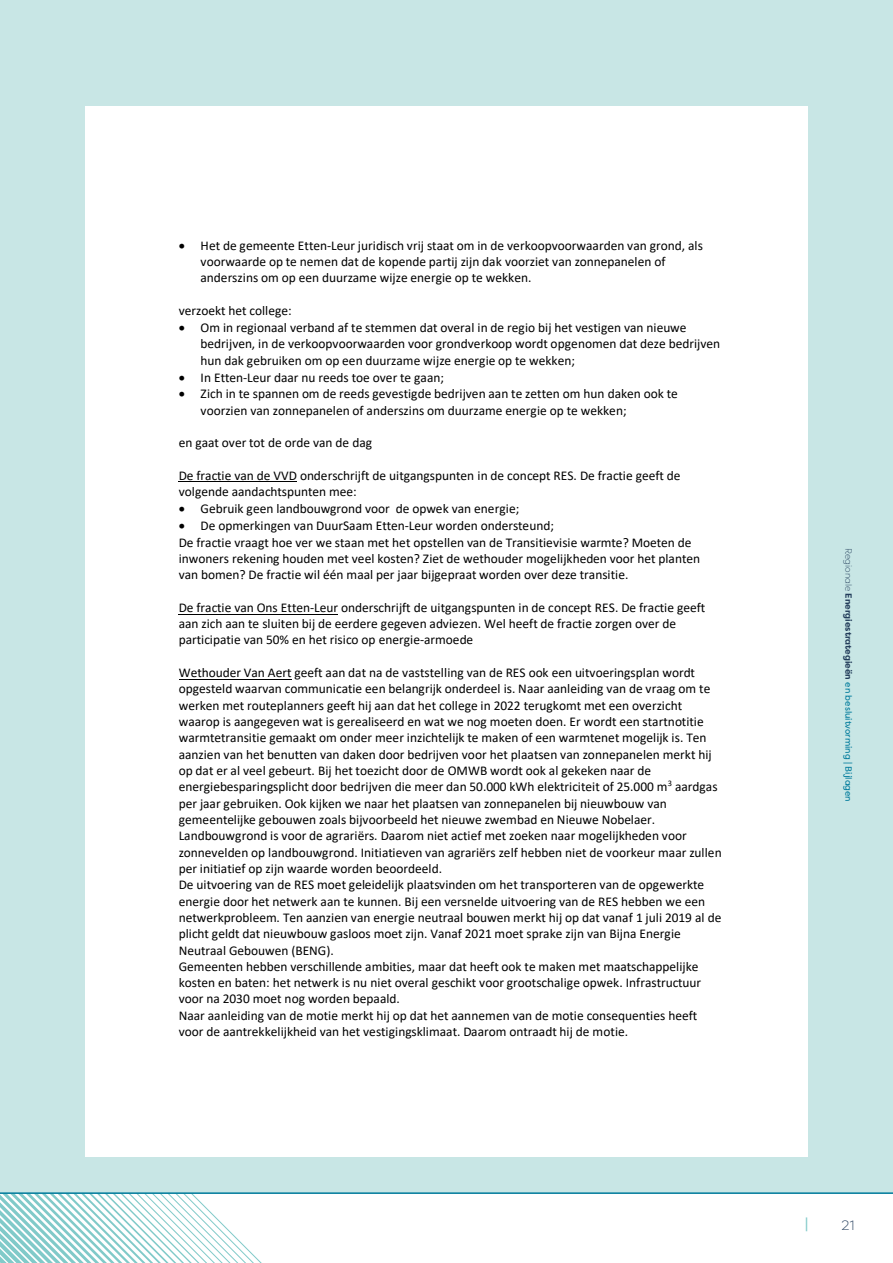
<style>
.page{position:relative;width:893px;height:1263px;background:#fff}
.page>*{position:absolute;margin:0;border:0;box-sizing:border-box;transform-origin:0 0}
.t1{font:700 13.8px "Filson Pro";color:#81cac9}
.t2{font:300 13.5px "Filson Pro";color:#223c5a}
.t3{font:13.35px/16.4px "Calibri";color:#000}
.t4{font:9px "Filson Pro";color:#007b9c}
.s1{font-weight:300;color:#223c5a}
.s2{font-weight:700;color:#223c5a}
</style>
<div class="page">
<div style="left:0;top:0;width:893px;height:1194px;background:#c8e6e5"></div>
<div style="left:85px;top:106px;width:722px;height:1051px;background:#fff"></div>
<div style="left:85px;top:106px;width:723px;height:1023px;background:#fff"></div>
<hr style="left:179px;top:481px;width:118px;height:1px;background:#000">
<hr style="left:179px;top:614px;width:159px;height:1px;background:#000">
<hr style="left:179px;top:678px;width:112px;height:1px;background:#000">
<svg style="left:0;top:1194px;width:262px;height:69px"></svg>
<hr style="left:0;top:1192px;width:893px;height:2px;background:#007b9c">
<p class="t3" style="left:201px;top:237px;width:504px;text-indent:-22px">• Het de gemeente Etten-Leur juridisch vrij staat om in de verkoopvoorwaarden van grond, als voorwaarde op te nemen dat de kopende partij zijn dak voorziet van zonnepanelen of anderszins om op een duurzame wijze energie op te wekken.</p>
<p class="t3" style="left:179px;top:302px;width:115px">verzoekt het college:</p>
<p class="t3" style="left:201px;top:319px;width:521px;text-indent:-22px">• Om in regionaal verband af te stemmen dat overal in de regio bij het vestigen van nieuwe bedrijven, in de verkoopvoorwaarden voor grondverkoop wordt opgenomen dat deze bedrijven hun dak gebruiken om op een duurzame wijze energie op te wekken;</p>
<p class="t3" style="left:179px;top:369px;width:267px">• In Etten-Leur daar nu reeds toe over te gaan;</p>
<p class="t3" style="left:201px;top:385px;width:479px;text-indent:-22px">• Zich in te spannen om de reeds gevestigde bedrijven aan te zetten om hun daken ook te voorzien van zonnepanelen of anderszins om duurzame energie op te wekken;</p>
<p class="t3" style="left:179px;top:434px;width:195px">en gaat over tot de orde van de dag</p>
<p class="t3" style="left:179px;top:467px;width:503px">De fractie van de VVD onderschrijft de uitgangspunten in de concept RES. De fractie geeft de volgende aandachtspunten mee:</p>
<p class="t3" style="left:179px;top:500px;width:342px">• Gebruik geen landbouwgrond voor de opwek van energie;</p>
<p class="t3" style="left:179px;top:517px;width:523px">• De opmerkingen van DuurSaam Etten-Leur worden ondersteund;<br>De fractie vraagt hoe ver we staan met het opstellen van de Transitievisie warmte? Moeten de inwoners rekening houden met veel kosten? Ziet de wethouder mogelijkheden voor het planten van bomen? De fractie wil één maal per jaar bijgepraat worden over deze transitie.</p>
<p class="t3" style="left:179px;top:599px;width:528px">De fractie van Ons Etten-Leur onderschrijft de uitgangspunten in de concept RES. De fractie geeft aan zich aan te sluiten bij de eerdere gegeven adviezen. Wel heeft de fractie zorgen over de participatie van 50% en het risico op energie-armoede</p>
<p class="t3" style="left:179px;top:664px;width:544px">Wethouder Van Aert geeft aan dat na de vaststelling van de RES ook een uitvoeringsplan wordt opgesteld waarvan communicatie een belangrijk onderdeel is. Naar aanleiding van de vraag om te werken met routeplanners geeft hij aan dat het college in 2022 terugkomt met een overzicht waarop is aangegeven wat is gerealiseerd en wat we nog moeten doen. Er wordt een startnotitie warmtetransitie gemaakt om onder meer inzichtelijk te maken of een warmtenet mogelijk is. Ten aanzien van het benutten van daken door bedrijven voor het plaatsen van zonnepanelen merkt hij op dat er al veel gebeurt. Bij het toezicht door de OMWB wordt ook al gekeken naar de energiebesparingsplicht door bedrijven die meer dan 50.000 kWh elektriciteit of 25.000 m<sup>3</sup> aardgas per jaar gebruiken. Ook kijken we naar het plaatsen van zonnepanelen bij nieuwbouw van gemeentelijke gebouwen zoals bijvoorbeeld het nieuwe zwembad en Nieuwe Nobelaer.<br>Landbouwgrond is voor de agrariërs. Daarom niet actief met zoeken naar mogelijkheden voor zonnevelden op landbouwgrond. Initiatieven van agrariërs zelf hebben niet de voorkeur maar zullen per initiatief op zijn waarde worden beoordeeld.<br>De uitvoering van de RES moet geleidelijk plaatsvinden om het transporteren van de opgewerkte energie door het netwerk aan te kunnen. Bij een versnelde uitvoering van de RES hebben we een netwerkprobleem. Ten aanzien van energie neutraal bouwen merkt hij op dat vanaf 1 juli 2019 al de plicht geldt dat nieuwbouw gasloos moet zijn. Vanaf 2021 moet sprake zijn van Bijna Energie Neutraal Gebouwen (BENG).<br>Gemeenten hebben verschillende ambities, maar dat heeft ook te maken met maatschappelijke kosten en baten: het netwerk is nu niet overal geschikt voor grootschalige opwek. Infrastructuur voor na 2030 moet nog worden bepaald.<br>Naar aanleiding van de motie merkt hij op dat het aannemen van de motie consequenties heeft voor de aantrekkelijkheid van het vestigingsklimaat. Daarom ontraadt hij de motie.</p>
<p class="t4" style="left:855px;top:548px;width:256px;rotate:90deg"><span class="s1">Regionale</span> <span class="s2">Energiestrategieën</span> en besluitvorming | Bijlagen</p>
<p class="t1" style="left:805px;top:1214px;width:5px">|</p>
<p class="t2" style="left:841px;top:1216px;width:15px">21</p>
</div>
